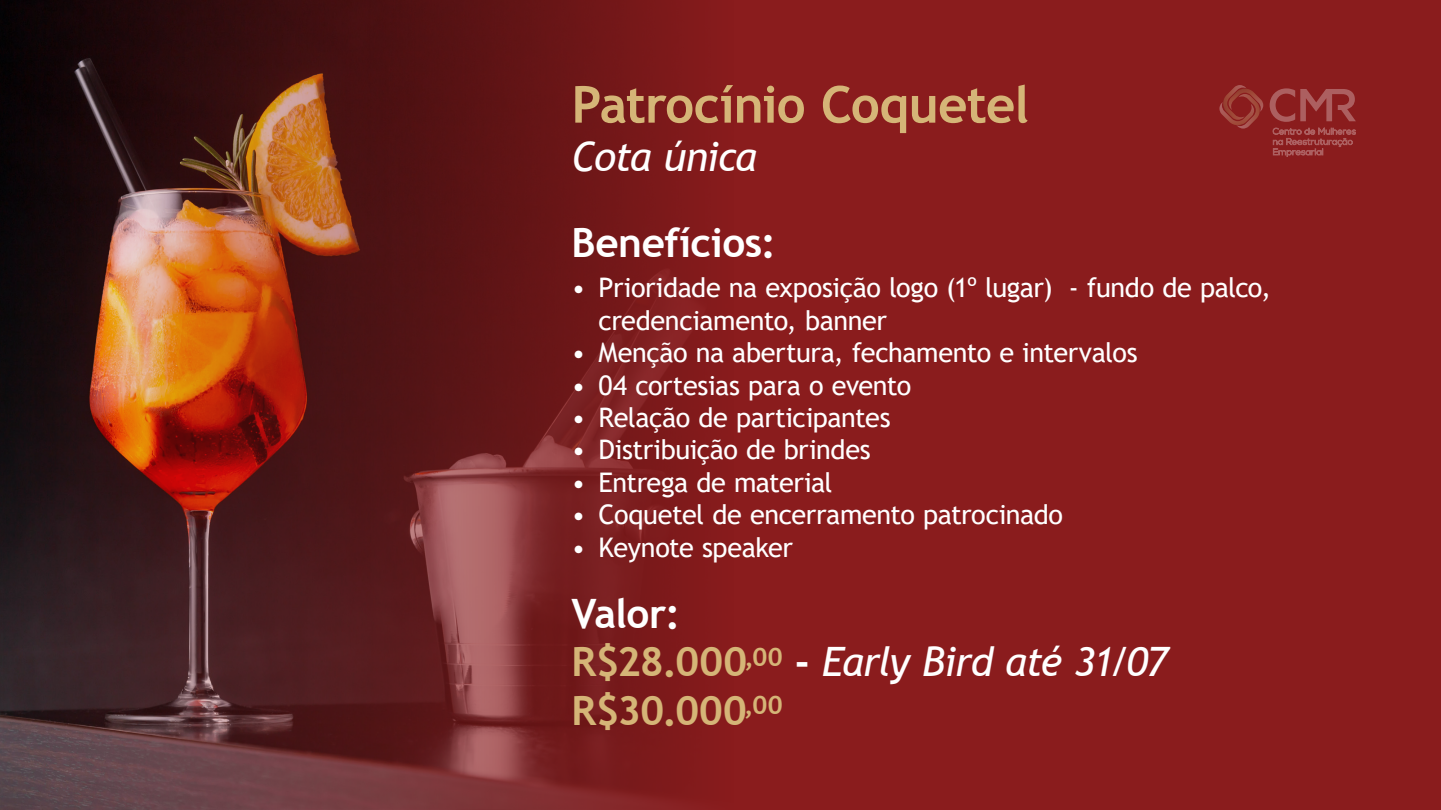
<style>
.page{position:relative;width:1441px;height:810px;background:#fff}
.page>*{position:absolute;margin:0;border:0;box-sizing:border-box;transform-origin:0 0}
.t1{font:700 51px "Trebuchet MS";letter-spacing:-.015em;color:#d5b577}
.t2{font:italic 40.5px "Trebuchet MS";letter-spacing:-.035em;color:#fff}
.t3{font:700 40.5px "Trebuchet MS";letter-spacing:-.01em;color:#fff}
.t4{font:700 40.5px "Trebuchet MS";color:#d5b577}
.t5{font:27px/32.4px "Trebuchet MS";letter-spacing:-.015em;color:#fff}
.s1{font-weight:700;font-style:normal;color:#d5b577}
.s2{font-weight:700;font-style:normal}
</style>
<div class="page">
<div style="left:0;top:0;width:1440px;height:810px;background:#8a1c1d"></div>
<img style="left:0;top:0;width:685px;height:810px">
<svg style="left:1272px;top:128px;width:83px;height:29px"></svg>
<svg style="left:1219px;top:85px;width:43px;height:44px"></svg>
<svg style="left:1269px;top:88px;width:86px;height:34px"></svg>
<p class="t1" style="left:571px;top:73px;width:459px">Patrocínio Coquetel</p>
<p class="t2" style="left:571px;top:132px;width:187px">Cota única</p>
<p class="t3" style="left:571px;top:217px;width:206px">Benefícios:</p>
<p class="t5" style="left:598px;top:271px;width:673px;text-indent:-27px">• Prioridade na exposição logo (1º lugar) - fundo de palco, credenciamento, banner</p>
<p class="t5" style="left:571px;top:336px;width:567px">• Menção na abertura, fechamento e intervalos</p>
<p class="t5" style="left:571px;top:369px;width:341px">• 04 cortesias para o evento</p>
<p class="t5" style="left:571px;top:401px;width:321px">• Relação de participantes</p>
<p class="t5" style="left:571px;top:433px;width:301px">• Distribuição de brindes</p>
<p class="t5" style="left:571px;top:466px;width:262px">• Entrega de material</p>
<p class="t5" style="left:571px;top:498px;width:493px">• Coquetel de encerramento patrocinado</p>
<p class="t5" style="left:571px;top:531px;width:223px">• Keynote speaker</p>
<p class="t3" style="left:571px;top:588px;width:110px">Valor:</p>
<p class="t2" style="left:571px;top:637px;width:598px"><span class="s1">R$28.000</span><sup>,00</sup> <span class="s2">-</span> Early Bird até 31/07</p>
<p class="t4" style="left:571px;top:685px;width:212px">R$30.000<sup>,00</sup></p>
</div>
